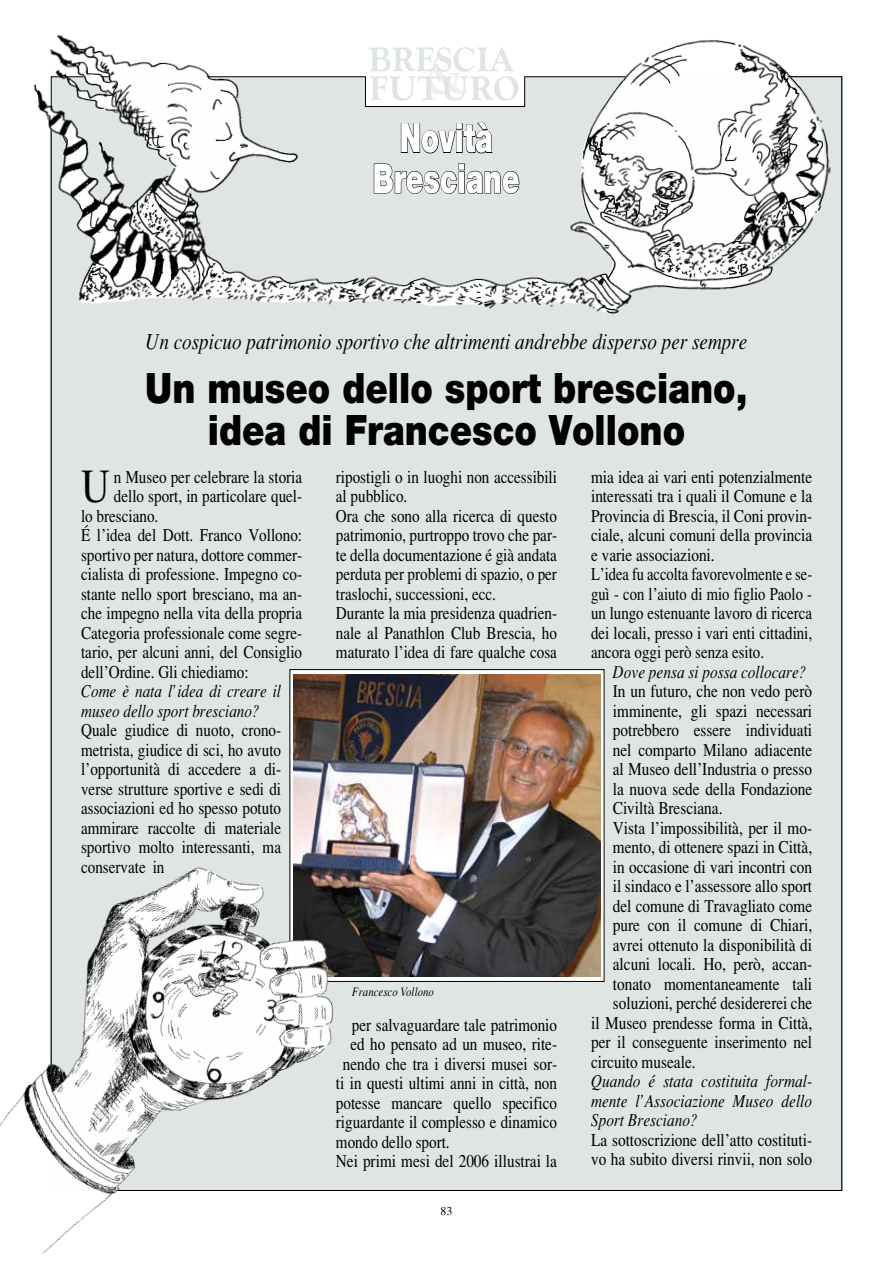
<style>
.page{position:relative;width:893px;height:1263px;background:#fff}
.page>*{position:absolute;margin:0;border:0;box-sizing:border-box;transform-origin:0 0}
.t1{font:47.4px "Times";color:#000;scale:.84 1}
.t2{font:900 42px/42px "Helvetica Neue";color:#000;text-align:center;scale:.85 1}
.t3{font:900 40.5px/40.5px "Helvetica Neue";color:#fff;text-align:center;scale:.7 1}
.t4{font:italic 22.5px "Times";color:#000;scale:.85 1}
.t5{font:18px/19.5px "Times";color:#000;scale:.84 1}
.t6{font:18px/19.5px "Times";color:#000;scale:.85 1}
.t7{font:italic 18px/19.5px "Times";color:#000;text-align:justify;scale:.85 1}
.t8{font:italic 18px/19.5px "Times";color:#000;scale:.84 1}
.t9{font:italic 12.75px "Times";color:#000;scale:.85 1}
.t10{font:12px "Times";color:#000}
</style>
<div class="page">
<div style="left:51px;top:322px;width:791px;height:869px;background:#dfe5e0"></div>
<hr style="left:50px;top:320px;width:793px;height:2px;background:#dfe5e0">
<img style="left:34px;top:34px;width:809px;height:286px">
<svg style="left:401px;top:123px;width:92px;height:31px;background:#afb4b0"></svg>
<svg style="left:374px;top:163px;width:146px;height:31px;background:#b4b9b5"></svg>
<svg style="left:292px;top:671px;width:310px;height:309px"></svg>
<div style="left:290px;top:669px;width:314px;height:313px;border:1px solid #000"></div>
<img style="left:294px;top:674px;width:306px;height:302px">
<img style="left:0;top:829px;width:397px;height:425px">
<h3 class="t3" style="left:373px;top:118px;width:212px">Novità<br>Bresciane</h3>
<p class="t4" style="left:146px;top:328px;width:710px">Un cospicuo patrimonio sportivo che altrimenti andrebbe disperso per sempre</p>
<h2 class="t2" style="left:145px;top:366px;width:710px">Un museo dello sport bresciano, idea di Francesco Vollono</h2>
<h1 class="t1" style="left:81px;top:460px;width:36px">U</h1>
<p class="t5" style="left:114px;top:467px;width:226px">n Museo per celebrare la storia</p>
<p class="t5" style="left:114px;top:486px;width:226px">dello sport, in particolare quel-</p>
<p class="t5" style="left:81px;top:506px;width:93px">lo bresciano.</p>
<p class="t5" style="left:81px;top:525px;width:265px">É l’idea del Dott. Franco Vollono:</p>
<p class="t5" style="left:81px;top:545px;width:265px">sportivo per natura, dottore commer-</p>
<p class="t5" style="left:81px;top:564px;width:265px">cialista di professione. Impegno co-</p>
<p class="t5" style="left:81px;top:584px;width:265px">stante nello sport bresciano, ma an-</p>
<p class="t5" style="left:81px;top:603px;width:265px">che impegno nella vita della propria</p>
<p class="t5" style="left:81px;top:623px;width:265px">Categoria professionale come segre-</p>
<p class="t5" style="left:81px;top:642px;width:265px">tario, per alcuni anni, del Consiglio</p>
<p class="t5" style="left:81px;top:662px;width:201px">dell’Ordine. Gli chiediamo:</p>
<p class="t8" style="left:81px;top:681px;width:240px">Come è nata l’idea di creare il museo dello sport bresciano?</p>
<p class="t5" style="left:81px;top:720px;width:240px;text-align:justify">Quale giudice di nuoto, crono&shy;metrista, giudice di sci, ho avuto l’opportunità di accedere a di&shy;verse strutture sportive e sedi di associazioni ed ho spesso potuto ammirare raccolte di materiale sportivo molto interessanti, ma conservate in</p>
<p class="t5" style="left:336px;top:467px;width:265px">ripostigli o in luoghi non accessibili al pubblico.<br>Ora che sono alla ricerca di questo patrimonio, purtroppo trovo che par&shy;te della documentazione é già andata perduta per problemi di spazio, o per traslochi, successioni, ecc.<br>Durante la mia presidenza quadrien&shy;nale al Panathlon Club Brescia, ho maturato l’idea di fare qualche cosa</p>
<p class="t6" style="left:591px;top:467px;width:262px">mia idea ai vari enti potenzialmente interessati tra i quali il Comune e la Provincia di Brescia, il Coni provin&shy;ciale, alcuni comuni della provincia e varie associazioni.<br>L’idea fu accolta favorevolmente e se&shy;guì - con l’aiuto di mio figlio Paolo - un lungo estenuante lavoro di ricerca dei locali, presso i vari enti cittadini, ancora oggi però senza esito.</p>
<p class="t7" style="left:613px;top:662px;width:229px">Dove pensa si possa collocare?</p>
<p class="t6" style="left:613px;top:681px;width:236px">In un futuro, che non vedo però</p>
<p class="t6" style="left:613px;top:701px;width:236px">imminente, gli spazi necessari</p>
<p class="t6" style="left:613px;top:720px;width:236px">potrebbero essere individuati</p>
<p class="t6" style="left:613px;top:740px;width:236px">nel comparto Milano adiacente</p>
<p class="t6" style="left:613px;top:759px;width:236px">al Museo dell’Industria o presso</p>
<p class="t6" style="left:613px;top:779px;width:236px">la nuova sede della Fondazione</p>
<p class="t6" style="left:613px;top:798px;width:130px">Civiltà Bresciana.</p>
<p class="t6" style="left:613px;top:818px;width:236px">Vista l’impossibilità, per il mo-</p>
<p class="t6" style="left:613px;top:837px;width:236px">mento, di ottenere spazi in Città,</p>
<p class="t6" style="left:613px;top:857px;width:236px">in occasione di vari incontri con</p>
<p class="t6" style="left:613px;top:876px;width:236px">il sindaco e l’assessore allo sport</p>
<p class="t6" style="left:613px;top:896px;width:236px">del comune di Travagliato come</p>
<p class="t6" style="left:613px;top:915px;width:236px">pure con il comune di Chiari,</p>
<p class="t6" style="left:613px;top:935px;width:236px">avrei ottenuto la disponibilità di</p>
<p class="t6" style="left:613px;top:954px;width:236px">alcuni locali. Ho, però, accan-</p>
<p class="t6" style="left:613px;top:974px;width:236px">tonato momentaneamente tali</p>
<p class="t6" style="left:613px;top:993px;width:236px">soluzioni, perché desidererei che</p>
<p class="t6" style="left:591px;top:1013px;width:262px">il Museo prendesse forma in Città,</p>
<p class="t6" style="left:591px;top:1032px;width:262px">per il conseguente inserimento nel</p>
<p class="t6" style="left:591px;top:1052px;width:124px">circuito museale.</p>
<p class="t7" style="left:591px;top:1071px;width:262px">Quando é stata costituita formal&shy;mente l’Associazione Museo dello Sport Bresciano?</p>
<p class="t6" style="left:591px;top:1130px;width:262px">La sottoscrizione dell’atto costituti&shy;vo ha subito diversi rinvii, non solo</p>
<p class="t9" style="left:352px;top:984px;width:98px">Francesco Vollono</p>
<p class="t5" style="left:352px;top:1015px;width:246px">per salvaguardare tale patrimonio</p>
<p class="t5" style="left:350px;top:1034px;width:247px">ed ho pensato ad un museo, rite-</p>
<p class="t5" style="left:343px;top:1054px;width:256px">nendo che tra i diversi musei sor-</p>
<p class="t5" style="left:336px;top:1073px;width:265px">ti in questi ultimi anni in città, non</p>
<p class="t5" style="left:336px;top:1093px;width:265px">potesse mancare quello specifico</p>
<p class="t5" style="left:336px;top:1112px;width:265px">riguardante il complesso e dinamico</p>
<p class="t5" style="left:336px;top:1132px;width:137px">mondo dello sport.</p>
<p class="t6" style="left:336px;top:1151px;width:262px">Nei primi mesi del 2006 illustrai la</p>
<p class="t10" style="left:440px;top:1204px;width:13px">83</p>
</div>
